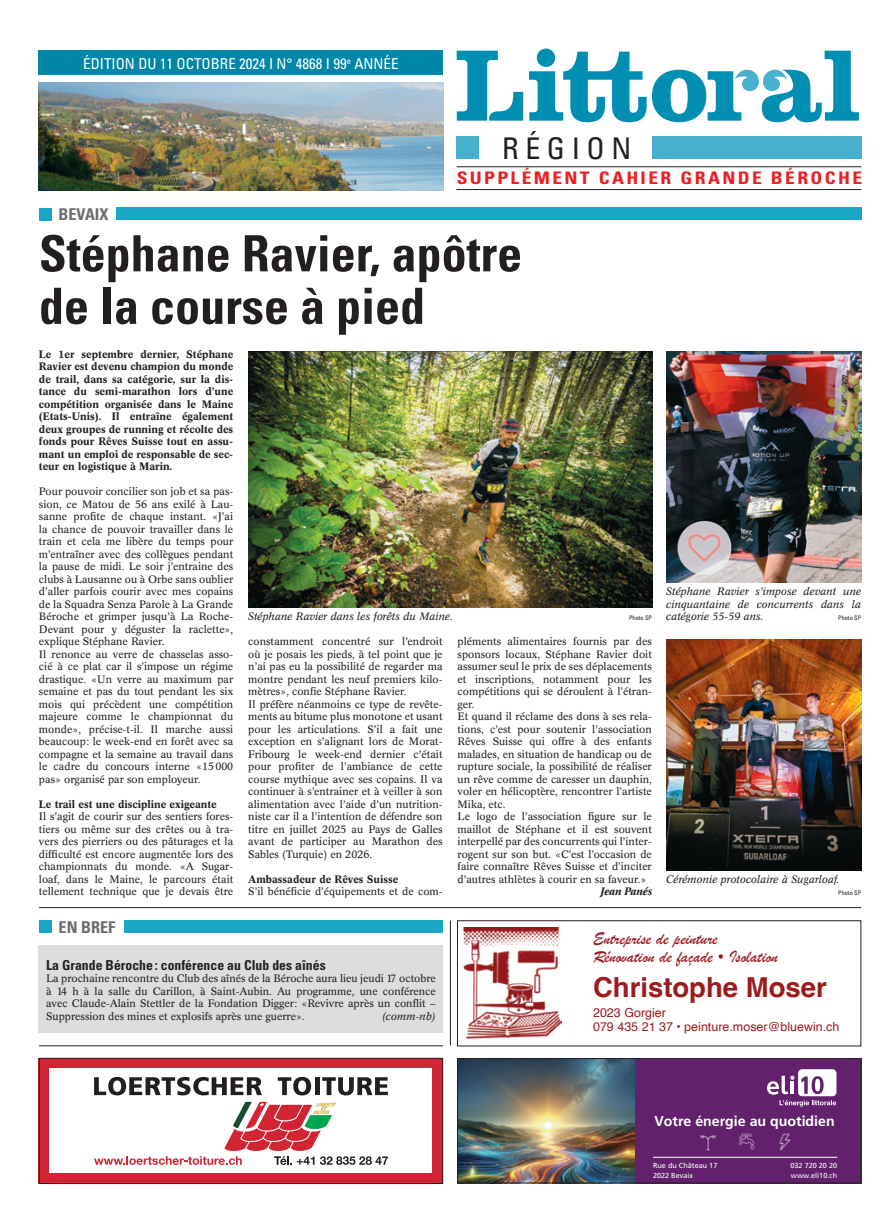
<style>
.page{position:relative;width:886px;height:1223px;background:#fff}
.page>*{position:absolute;margin:0;border:0;box-sizing:border-box;transform-origin:0 0}
.t1{font:700 condensed 50px/52.5px "Univers";color:#231f20}
.t2{font:condensed 29.88px "Univers";letter-spacing:.22em;color:#231f20}
.t3{font:700 27.5px "Helvetica";color:#9b1b1e}
.t4{font:17.5px/17.5px "Brush Script";color:#9b1b1e}
.t5{font:700 condensed 17.25px "Univers";letter-spacing:.125em;color:#ee1d23;scale:1.13 1}
.t6{font:700 condensed 16.25px "Univers";color:#6c6d70}
.t7{font:condensed 15px "Univers";color:#fff}
.t8{font:700 14.12px "Frutiger LT Std";color:#fff}
.t9{font:700 condensed 13.75px "Univers";color:#231f20}
.t10{font:12.5px/13.8px "Helvetica";color:#9b1b1e}
.t11{font:10.62px/12.5px "Concorde BE";color:#231f20}
.t12{font:500 10.62px/12.5px "Concorde BE";color:#231f20;text-align:justify}
.t13{font:italic 10.62px/12.5px "Concorde BE";color:#231f20;text-align:justify}
.t14{font:italic 500 10.62px "Concorde BE";color:#231f20}
.t15{font:7.25px/10.2px "Frutiger LT Std";color:#fff}
.t16{font:condensed 6.25px "Univers";color:#231f20}
</style>
<div class="page">
<svg style="left:457px;top:51px;width:66px;height:70px"></svg>
<svg style="left:529px;top:49px;width:330px;height:73px"></svg>
<div style="left:457px;top:136px;width:22px;height:23px;background:#48b1cd"></div>
<div style="left:652px;top:136px;width:209px;height:23px;background:#48b1cd"></div>
<hr style="left:457px;top:166px;width:404px;height:1px;background:#231f20">
<hr style="left:456px;top:189px;width:405px;height:1px;background:#231f20">
<img style="left:39px;top:83px;width:404px;height:108px">
<div style="left:39px;top:50px;width:404px;height:25px;background:#0086a6"></div>
<div style="left:39px;top:208px;width:12px;height:12px;background:#1aa7c6"></div>
<div style="left:116px;top:208px;width:745px;height:12px;background:#1aa7c6"></div>
<hr style="left:39px;top:907px;width:822px;height:1px;background:#231f20">
<hr style="left:39px;top:1045px;width:404px;height:1px;background:#231f20">
<div style="left:457px;top:1058px;width:404px;height:125px;background:#63216d"></div>
<img style="left:459px;top:1060px;width:175px;height:121px">
<hr style="left:653px;top:1156px;width:184px;height:1px;background:#fff">
<svg style="left:767px;top:1069px;width:69px;height:37px"></svg>
<div style="left:815px;top:1078px;width:5px;height:13px;background:#fff;border-radius:50%"></div>
<img style="left:700px;top:1133px;width:91px;height:18px">
<div style="left:457px;top:1058px;width:404px;height:125px;border:1px solid #231f20"></div>
<div style="left:39px;top:1058px;width:404px;height:125px;background:#d22533"></div>
<div style="left:50px;top:1068px;width:382px;height:105px;background:#fff"></div>
<svg style="left:274px;top:1156px;width:40px;height:8px"></svg>
<svg style="left:320px;top:1156px;width:68px;height:8px"></svg>
<svg style="left:94px;top:1077px;width:168px;height:18px"></svg>
<svg style="left:278px;top:1077px;width:33px;height:18px"></svg>
<hr style="left:315px;top:1077px;width:4px;height:18px;background:#231f20">
<svg style="left:322px;top:1077px;width:66px;height:18px"></svg>
<svg style="left:94px;top:1156px;width:148px;height:8px"></svg>
<svg style="left:224px;top:1101px;width:112px;height:49px"></svg>
<div style="left:39px;top:1058px;width:404px;height:125px;border:1px solid #231f20"></div>
<img style="left:463px;top:927px;width:98px;height:112px">
<div style="left:457px;top:920px;width:404px;height:126px;border:1px solid #231f20"></div>
<img style="left:248px;top:351px;width:404px;height:257px">
<img style="left:666px;top:639px;width:195px;height:231px">
<img style="left:666px;top:351px;width:195px;height:232px">
<div style="left:39px;top:920px;width:12px;height:13px;background:#1aa7c6"></div>
<div style="left:124px;top:920px;width:319px;height:12px;background:#1aa7c6"></div>
<div style="left:39px;top:945px;width:404px;height:88px;background:#dcdddf"></div>
<hr style="left:450px;top:920px;width:1px;height:125px;background:#231f20">
<h3 class="t7" style="left:83px;top:54px;width:317px">ÉDITION DU 11 OCTOBRE 2024 I N° 4868 I 99<sup>e</sup> ANNÉE</h3>
<h2 class="t2" style="left:502px;top:129px;width:131px">RÉGION</h2>
<h3 class="t5" style="left:457px;top:168px;width:360px">SUPPLÉMENT CAHIER GRANDE BÉROCHE</h3>
<h3 class="t6" style="left:59px;top:204px;width:51px">BEVAIX</h3>
<h1 class="t1" style="left:39px;top:226px;width:485px">Stéphane Ravier, apôtre de la course à pied</h1>
<p class="t12" style="left:39px;top:348px;width:196px">Le 1er septembre dernier, Stéphane Ravier est devenu champion du monde de trail, dans sa catégorie, sur la dis&shy;tance du semi-marathon lors d’une compétition organisée dans le Maine (Etats-Unis). Il entraîne également deux groupes de running et récolte des fonds pour Rêves Suisse tout en assu&shy;mant un emploi de responsable de sec&shy;teur en logistique à Marin.</p>
<p class="t11" style="left:39px;top:485px;width:196px">Pour pouvoir concilier son job et sa pas&shy;sion, ce Matou de 56 ans exilé à Lau&shy;sanne profite de chaque instant. «J’ai la chance de pouvoir travailler dans le train et cela me libère du temps pour m’entraîner avec des collègues pendant la pause de midi. Le soir j’entraine des clubs à Lausanne ou à Orbe sans oublier d’aller parfois courir avec mes copains de la Squadra Senza Parole à La Grande Béroche et grimper jusqu’à La Roche-Devant pour y déguster la raclette», explique Stéphane Ravier.<br>Il renonce au verre de chasselas asso&shy;cié à ce plat car il s’impose un régime drastique. «Un verre au maximum par semaine et pas du tout pendant les six mois qui précèdent une compétition majeure comme le championnat du monde», précise-t-il. Il marche aussi beaucoup: le week-end en forêt avec sa compagne et la semaine au travail dans le cadre du concours interne «15000 pas» organisé par son employeur.</p>
<p class="t12" style="left:39px;top:797px;width:179px">Le trail est une discipline exigeante</p>
<p class="t11" style="left:39px;top:810px;width:196px;text-align:justify">Il s’agit de courir sur des sentiers fores&shy;tiers ou même sur des crêtes ou à tra&shy;vers des pierriers ou des pâturages et la difficulté est encore augmentée lors des championnats du monde. «A Sugar&shy;loaf, dans le Maine, le parcours était tellement technique que je devais être</p>
<p class="t13" style="left:248px;top:610px;width:206px">Stéphane Ravier dans les forêts du Maine.</p>
<p class="t16" style="left:629px;top:614px;width:24px">Photo SP</p>
<p class="t11" style="left:457px;top:635px;width:196px">pléments alimentaires fournis par des sponsors locaux, Stéphane Ravier doit assumer seul le prix de ses déplacements et inscriptions, notamment pour les compétitions qui se déroulent à l’étran&shy;ger.<br>Et quand il réclame des dons à ses rela&shy;tions, c’est pour soutenir l’association Rêves Suisse qui offre à des enfants malades, en situation de handicap ou de rupture sociale, la possibilité de réaliser un rêve comme de caresser un dauphin, voler en hélicoptère, rencontrer l’artiste Mika, etc.<br>Le logo de l’association figure sur le maillot de Stéphane et il est souvent interpellé par des concurrents qui l’inter&shy;rogent sur son but. «C’est l’occasion de faire connaître Rêves Suisse et d’inciter d’autres athlètes à courir en sa faveur.»</p>
<p class="t14" style="left:600px;top:885px;width:53px">Jean Panés</p>
<p class="t11" style="left:248px;top:635px;width:196px">constamment concentré sur l’endroit où je posais les pieds, à tel point que je n’ai pas eu la possibilité de regarder ma montre pendant les neuf premiers kilo&shy;mètres», confie Stéphane Ravier.<br>Il préfère néanmoins ce type de revête&shy;ments au bitume plus monotone et usant pour les articulations. S’il a fait une exception en s’alignant lors de Morat-Fribourg le week-end dernier c’était pour profiter de l’ambiance de cette course mythique avec ses copains. Il va continuer à s’entrainer et à veiller à son alimentation avec l’aide d’un nutrition&shy;niste car il a l’intention de défendre son titre en juillet 2025 au Pays de Galles avant de participer au Marathon des Sables (Turquie) en 2026.</p>
<p class="t12" style="left:248px;top:872px;width:152px">Ambassadeur de Rêves Suisse</p>
<p class="t11" style="left:248px;top:885px;width:196px">S’il bénéficie d’équipements et de com-</p>
<p class="t13" style="left:666px;top:585px;width:196px">Stéphane Ravier s’impose devant une cinquantaine de concurrents dans la catégorie 55-59 ans.</p>
<p class="t16" style="left:838px;top:614px;width:24px">Photo SP</p>
<p class="t13" style="left:666px;top:873px;width:175px">Cérémonie protocolaire à Sugarloaf.</p>
<p class="t16" style="left:838px;top:889px;width:24px">Photo SP</p>
<h3 class="t6" style="left:59px;top:917px;width:58px">EN BREF</h3>
<p class="t9" style="left:46px;top:956px;width:281px">La Grande Béroche: conférence au Club des aînés</p>
<p class="t11" style="left:46px;top:972px;width:391px;text-align:justify">La prochaine rencontre du Club des aînés de la Béroche aura lieu jeudi 17 octobre à 14 h à la salle du Carillon, à Saint-Aubin. Au programme, une conférence avec Claude-Alain Stettler de la Fondation Digger: «Revivre après un conflit – Suppression des mines et explosifs après une guerre».</p>
<p class="t13" style="left:382px;top:1009px;width:55px">(comm-nb)</p>
<h3 class="t4" style="left:593px;top:930px;width:186px">Entreprise de peinture<br>Rénovation de façade • Isolation</h3>
<h3 class="t3" style="left:593px;top:970px;width:235px">Christophe Moser</h3>
<p class="t10" style="left:593px;top:1006px;width:248px">2023 Gorgier<br>079 435 21 37 • peinture.moser@bluewin.ch</p>
<h3 class="t8" style="left:654px;top:1112px;width:182px">Votre énergie au quotidien</h3>
<p class="t15" style="left:653px;top:1160px;width:66px">Rue du Château 17<br>2022 Bevaix</p>
<p class="t15" style="left:790px;top:1160px;width:48px">032 720 20 20 www.eli10.ch</p>
</div>
